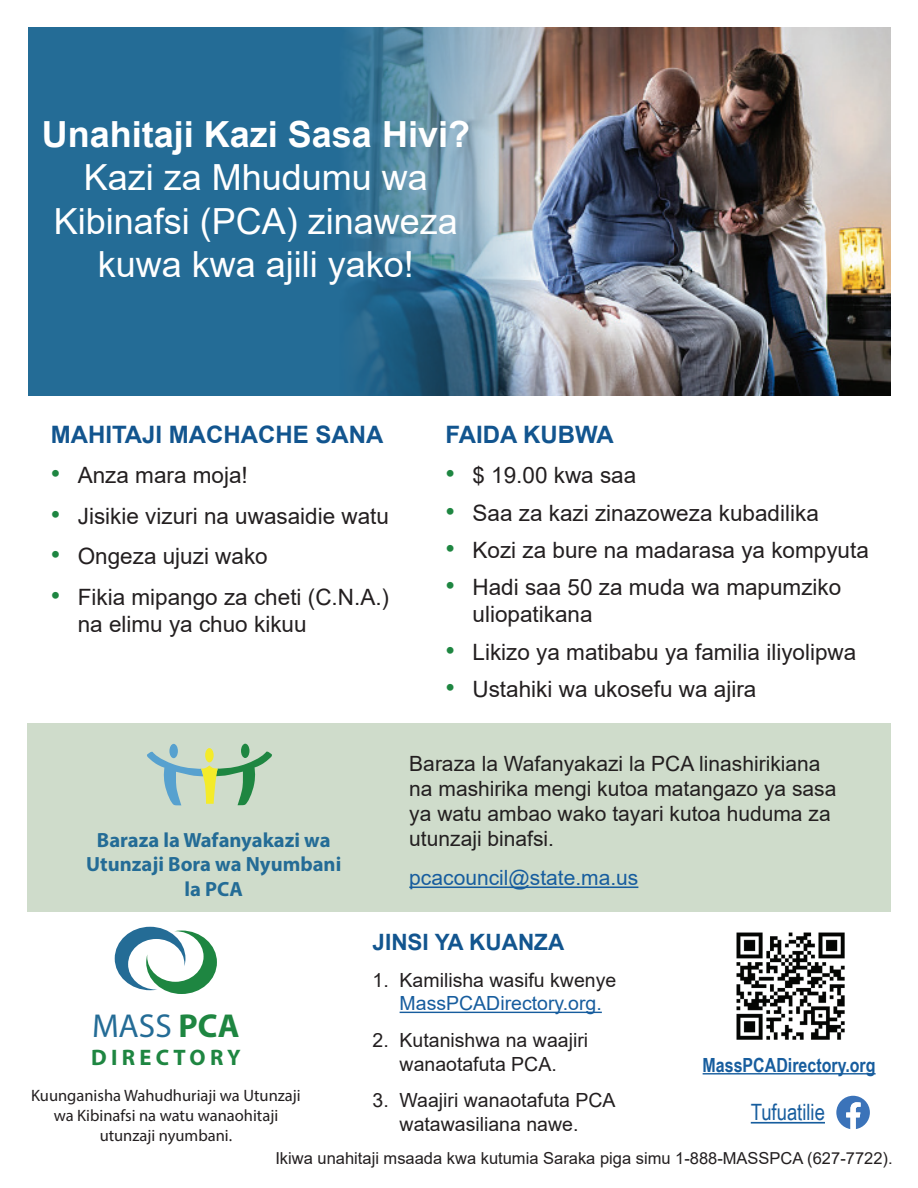
<style>
.page{position:relative;width:918px;height:1188px;background:#fff}
.page>*{position:absolute;margin:0;border:0;box-sizing:border-box;transform-origin:0 0}
.t1{font:36px/43.2px "Arial";color:#fff;text-align:center}
.t2{font:700 36px "Arial";color:#fff}
.t3{font:33.3px "Myriad Pro";color:#246c96}
.t4{font:700 24px "Arial";color:#12558f}
.t5{font:22.5px/27px "Arial";color:#231f20}
.t6{font:700 22.5px "Arial";color:#12558f}
.t7{font:22.5px "Arial Narrow";color:#175d9e}
.t8{font:700 22.5px "Myriad Pro";letter-spacing:.19em;color:#1e8641}
.t9{font:21px/25.2px "Arial";color:#231f20}
.t10{font:21px "Arial";color:#175d9e}
.t11{font:700 20.55px/24.8px "Myriad Pro";color:#246c96;text-align:center}
.t12{font:19.5px/23.4px "Arial";color:#231f20;text-align:center}
.t13{font:19.5px "Arial";color:#175d9e}
.t14{font:700 19.5px "Arial Narrow";color:#175d9e}
.t15{font:16.5px/19.8px "Myriad Pro";color:#231f20;text-align:center}
.t16{font:16.5px "Arial";color:#231f20}
.s1{font-size:27px;color:#1e8641}
.s2{font-weight:700;color:#1e8641}
</style>
<div class="page">
<div style="left:28px;top:27px;width:863px;height:368px;background:#246c96"></div>
<div style="left:27px;top:724px;width:864px;height:188px;background:#cfdccb"></div>
<div style="left:169px;top:744px;width:9px;height:14px;background:#57a1cf;border-radius:50%"></div>
<div style="left:241px;top:744px;width:8px;height:14px;background:#1e8641;border-radius:50%"></div>
<svg style="left:147px;top:750px;width:125px;height:56px"></svg>
<div style="left:205px;top:748px;width:9px;height:14px;background:#f4eb2a;border-radius:50%"></div>
<hr style="left:409px;top:887px;width:229px;height:1px;background:#175d9e">
<img style="left:349px;top:27px;width:542px;height:368px">
<hr style="left:400px;top:1012px;width:202px;height:1px;background:#175d9e">
<img style="left:736px;top:932px;width:109px;height:108px">
<svg style="left:115px;top:927px;width:102px;height:67px"></svg>
<hr style="left:703px;top:1073px;width:173px;height:2px;background:#175d9e">
<svg style="left:836px;top:1096px;width:34px;height:33px"></svg>
<hr style="left:751px;top:1122px;width:74px;height:2px;background:#175d9e">
<h1 class="t2" style="left:42px;top:111px;width:430px">Unahitaji Kazi Sasa Hivi?</h1>
<h1 class="t1" style="left:54px;top:156px;width:406px">Kazi za Mhudumu wa<br>Kibinafsi (PCA) zinaweza kuwa kwa ajili yako!</h1>
<p class="t4" style="left:51px;top:419px;width:334px">MAHITAJI MACHACHE SANA</p>
<p class="t5" style="left:51px;top:462px;width:199px"><span class="s1">•</span> Anza mara moja!</p>
<p class="t5" style="left:51px;top:502px;width:340px"><span class="s1">•</span> Jisikie vizuri na uwasaidie watu</p>
<p class="t5" style="left:51px;top:543px;width:219px"><span class="s1">•</span> Ongeza ujuzi wako</p>
<p class="t5" style="left:78px;top:583px;width:313px;text-indent:-27px"><span class="s1">•</span> Fikia mipango za cheti (C.N.A.) na elimu ya chuo kikuu</p>
<p class="t4" style="left:446px;top:419px;width:170px">FAIDA KUBWA</p>
<p class="t5" style="left:446px;top:462px;width:192px"><span class="s1">•</span> $ 19.00 kwa saa</p>
<p class="t5" style="left:446px;top:499px;width:375px"><span class="s1">•</span> Saa za kazi zinazoweza kubadilika</p>
<p class="t5" style="left:446px;top:536px;width:425px"><span class="s1">•</span> Kozi za bure na madarasa ya kompyuta</p>
<p class="t5" style="left:472px;top:574px;width:370px;text-indent:-27px"><span class="s1">•</span> Hadi saa 50 za muda wa mapumziko uliopatikana</p>
<p class="t5" style="left:446px;top:638px;width:412px"><span class="s1">•</span> Likizo ya matibabu ya familia iliyolipwa</p>
<p class="t5" style="left:446px;top:675px;width:312px"><span class="s1">•</span> Ustahiki wa ukosefu wa ajira</p>
<p class="t11" style="left:86px;top:827px;width:257px">Baraza la Wafanyakazi wa<br>Utunzaji Bora wa Nyumbani la PCA</p>
<p class="t9" style="left:409px;top:751px;width:429px">Baraza la Wafanyakazi la PCA linashirikiana na mashirika mengi kutoa matangazo ya sasa ya watu ambao wako tayari kutoa huduma za utunzaji binafsi.</p>
<p class="t10" style="left:409px;top:863px;width:231px">pcacouncil@state.ma.us</p>
<p class="t6" style="left:373px;top:927px;width:193px">JINSI YA KUANZA</p>
<p class="t12" style="left:373px;top:968px;width:245px">1. Kamilisha wasifu kwenye</p>
<p class="t13" style="left:400px;top:990px;width:204px">MassPCADirectory.org.</p>
<p class="t12" style="left:373px;top:1029px;width:217px">2. Kutanishwa na waajiri wanaotafuta PCA.</p>
<p class="t12" style="left:373px;top:1089px;width:245px">3. Waajiri wanaotafuta PCA watawasiliana nawe.</p>
<h2 class="t3" style="left:92px;top:1005px;width:149px">MASS <span class="s2">PCA</span></h2>
<p class="t8" style="left:91px;top:1042px;width:151px">DIRECTORY</p>
<p class="t15" style="left:31px;top:1085px;width:271px">Kuunganisha Wahudhuriaji wa Utunzaji wa Kibinafsi na watu wanaohitaji utunzaji nyumbani.</p>
<p class="t14" style="left:703px;top:1050px;width:174px">MassPCADirectory.org</p>
<p class="t7" style="left:751px;top:1096px;width:76px">Tufuatilie</p>
<p class="t16" style="left:275px;top:1147px;width:619px">Ikiwa unahitaji msaada kwa kutumia Saraka piga simu 1-888-MASSPCA (627-7722).</p>
</div>
